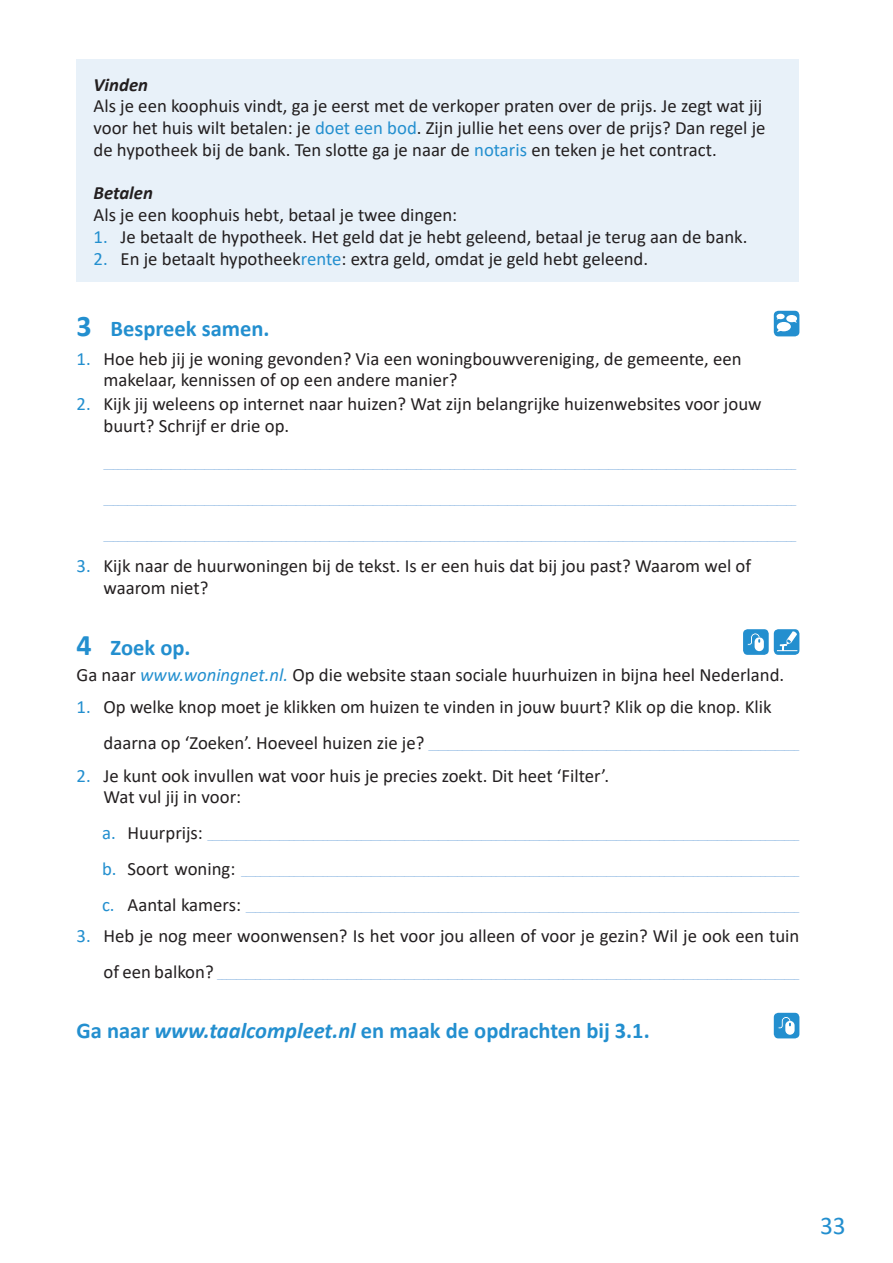
<style>
.page{position:relative;width:893px;height:1263px;background:#fff}
.page>*{position:absolute;margin:0;border:0;box-sizing:border-box;transform-origin:0 0}
.t1{font:25.5px "Calibri";color:#238fcf}
.t2{font:700 22.5px "Calibri";color:#238fcf}
.t3{font:18.75px/21.8px "Calibri";color:#231f20}
.t4{font:italic 700 18.75px "Calibri";color:#231f20}
.t5{font:10.5px "Calibri";color:#97bde4}
.s1{color:#238fcf}
.s2{font-size:30px}
.s3{font-style:italic;color:#238fcf}
.s4{font-size:18.75px;color:#231f20}
.s5{font-size:18.75px;color:#238fcf}
.s6{font-style:italic}
</style>
<div class="page">
<div style="left:77px;top:60px;width:722px;height:222px;background:#e8f1f9"></div>
<div style="left:774px;top:311px;width:25px;height:25px;background:#238fcf;border-radius:5px"></div>
<svg style="left:776px;top:314px;width:21px;height:18px"></svg>
<div style="left:743px;top:629px;width:26px;height:26px;background:#238fcf;border-radius:5px"></div>
<svg style="left:746px;top:633px;width:18px;height:22px"></svg>
<svg style="left:774px;top:629px;width:25px;height:26px"></svg>
<svg style="left:777px;top:631px;width:20px;height:20px"></svg>
<div style="left:774px;top:1013px;width:25px;height:25px;background:#238fcf;border-radius:5px"></div>
<svg style="left:777px;top:1016px;width:18px;height:23px"></svg>
<h3 class="t4" style="left:94px;top:71px;width:56px">Vinden</h3>
<p class="t3" style="left:94px;top:95px;width:674px">Als je een koophuis vindt, ga je eerst met de verkoper praten over de prijs. Je zegt wat jij voor het huis wilt betalen: je <span class="s1">doet een bod</span>. Zijn jullie het eens over de prijs? Dan regel je de hypotheek bij de bank. Ten slotte ga je naar de <span class="s1">notaris</span> en teken je het contract.</p>
<h3 class="t4" style="left:94px;top:180px;width:61px">Betalen</h3>
<h3 class="t3" style="left:94px;top:204px;width:365px">Als je een koophuis hebt, betaal je twee dingen:</h3>
<h3 class="t3" style="left:94px;top:225px;width:655px"><span class="s1">1.</span> Je betaalt de hypotheek. Het geld dat je hebt geleend, betaal je terug aan de bank.</h3>
<h3 class="t3" style="left:94px;top:247px;width:556px"><span class="s1">2.</span> En je betaalt hypotheek<span class="s1">rente</span>: extra geld, omdat je geld hebt geleend.</h3>
<h2 class="t2" style="left:77px;top:313px;width:195px"><span class="s2">3</span> Bespreek samen.</h2>
<h3 class="t3" style="left:104px;top:347px;width:639px;text-indent:-27px"><span class="s1">1.</span> Hoe heb jij je woning gevonden? Via een woningbouwvereniging, de gemeente, een makelaar, kennissen of op een andere manier?</h3>
<h3 class="t3" style="left:104px;top:393px;width:659px;text-indent:-27px"><span class="s1">2.</span> Kijk jij weleens op internet naar huizen? Wat zijn belangrijke huizenwebsites voor jouw buurt? Schrijf er drie op.</h3>
<p class="t5" style="left:104px;top:457px;width:694px">________________________________________________________________________________________________________________________________________________</p>
<p class="t5" style="left:104px;top:493px;width:694px">________________________________________________________________________________________________________________________________________________</p>
<p class="t5" style="left:104px;top:529px;width:694px">________________________________________________________________________________________________________________________________________________</p>
<h3 class="t3" style="left:104px;top:555px;width:649px;text-indent:-27px"><span class="s1">3.</span> Kijk naar de huurwoningen bij de tekst. Is er een huis dat bij jou past? Waarom wel of waarom niet?</h3>
<h2 class="t2" style="left:77px;top:631px;width:115px"><span class="s2">4</span> Zoek op.</h2>
<h3 class="t3" style="left:77px;top:663px;width:709px">Ga naar <span class="s3">www.woningnet.nl.</span> Op die website staan sociale huurhuizen in bijna heel Nederland.</h3>
<h3 class="t3" style="left:77px;top:696px;width:697px"><span class="s1">1.</span> Op welke knop moet je klikken om huizen te vinden in jouw buurt? Klik op die knop. Klik</h3>
<p class="t5" style="left:104px;top:738px;width:697px"><span class="s4">daarna op ‘Zoeken’. Hoeveel huizen zie je?</span> _____________________________________________________________________________</p>
<h3 class="t3" style="left:104px;top:764px;width:507px;text-indent:-27px"><span class="s1">2.</span> Je kunt ook invullen wat voor huis je precies zoekt. Dit heet ‘Filter’.<br>Wat vul jij in voor:</h3>
<p class="t5" style="left:102px;top:829px;width:699px"><span class="s5">a.</span> <span class="s4">Huurprijs:</span> ___________________________________________________________________________________________________________________________</p>
<p class="t5" style="left:102px;top:865px;width:699px"><span class="s5">b.</span> <span class="s4">Soort woning:</span> ____________________________________________________________________________________________________________________</p>
<p class="t5" style="left:102px;top:901px;width:699px"><span class="s5">c.</span> <span class="s4">Aantal kamers:</span> ___________________________________________________________________________________________________________________</p>
<h3 class="t3" style="left:77px;top:924px;width:724px"><span class="s1">3.</span> Heb je nog meer woonwensen? Is het voor jou alleen of voor je gezin? Wil je ook een tuin</h3>
<p class="t5" style="left:104px;top:967px;width:697px"><span class="s4">of een balkon?</span> _________________________________________________________________________________________________________________________</p>
<h2 class="t2" style="left:77px;top:1015px;width:575px">Ga naar <span class="s6">www.taalcompleet.nl</span> en maak de opdrachten bij 3.1.</h2>
<h1 class="t1" style="left:820px;top:1208px;width:27px">33</h1>
</div>
